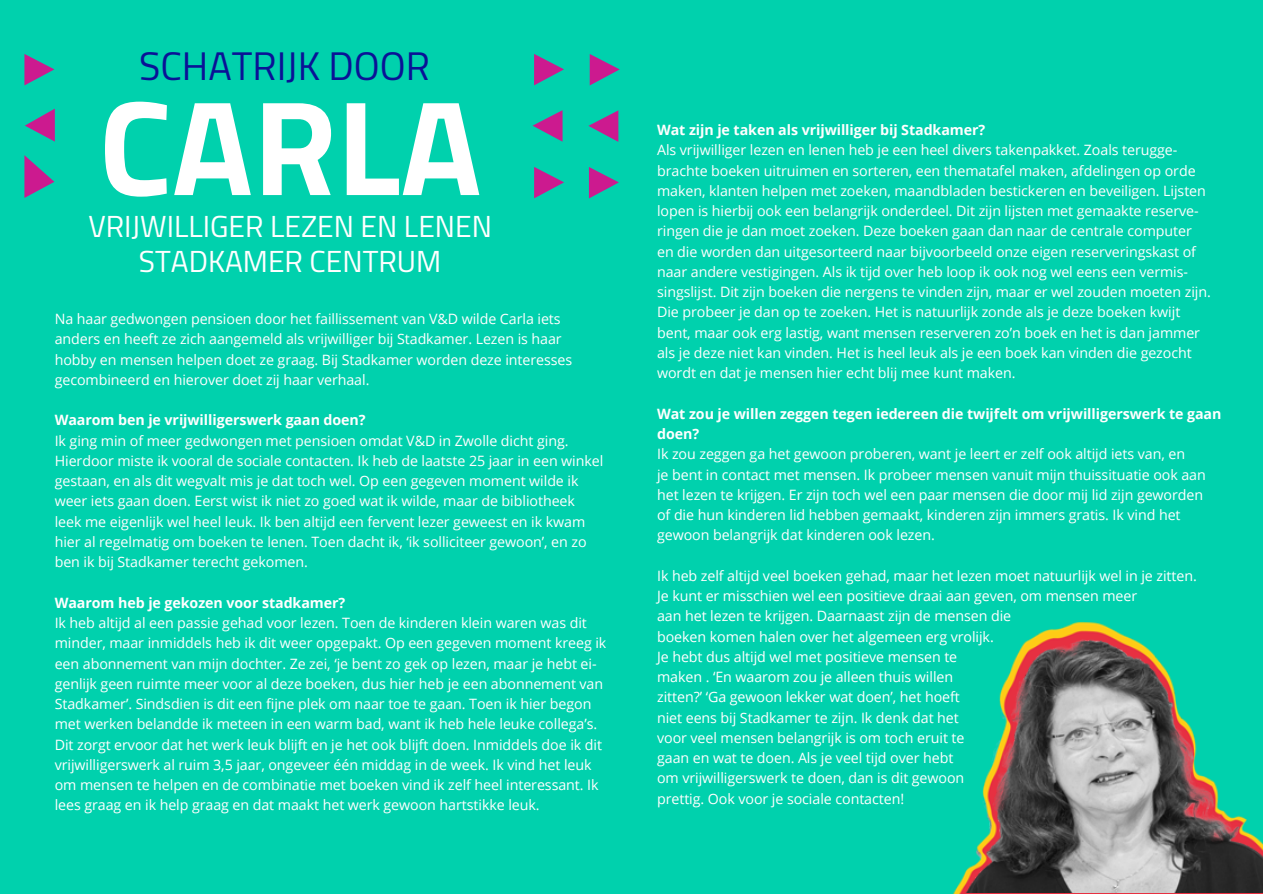
<style>
.page{position:relative;width:1263px;height:894px;background:#fff}
.page>*{position:absolute;margin:0;border:0;box-sizing:border-box;transform-origin:0 0}
.t1{font:700 134.85px "Cairo";color:#fff}
.t2{font:39.3px "Cairo";color:#0a1296}
.t3{font:30px "Cairo";color:#fff}
.t4{font:14.25px/20.2px "Open Sans";letter-spacing:-.005em;color:#fff}
.t5{font:700 14.25px/20.2px "Open Sans";letter-spacing:-.005em;color:#fff}
</style>
<div class="page">
<div style="left:0;top:0;width:1263px;height:893px;background:#00d1ad"></div>
<img style="left:960px;top:622px;width:302px;height:270px">
<svg style="left:25px;top:109px;width:30px;height:33px"></svg>
<svg style="left:24px;top:54px;width:30px;height:31px"></svg>
<svg style="left:24px;top:155px;width:30px;height:43px"></svg>
<svg style="left:533px;top:110px;width:29px;height:32px"></svg>
<svg style="left:534px;top:54px;width:30px;height:31px"></svg>
<svg style="left:534px;top:167px;width:30px;height:31px"></svg>
<svg style="left:588px;top:110px;width:30px;height:32px"></svg>
<svg style="left:589px;top:167px;width:30px;height:31px"></svg>
<svg style="left:590px;top:54px;width:30px;height:31px"></svg>
<p class="t2" style="left:139px;top:43px;width:292px">SCHATRIJK DOOR</p>
<p class="t1" style="left:99px;top:69px;width:384px">CARLA</p>
<p class="t3" style="left:88px;top:209px;width:405px">VRIJWILLIGER LEZEN EN LENEN</p>
<p class="t3" style="left:139px;top:244px;width:304px">STADKAMER CENTRUM</p>
<p class="t4" style="left:55px;top:308px;width:507px">Na haar gedwongen pensioen door het faillissement van V&amp;D wilde Carla iets</p>
<p class="t4" style="left:55px;top:328px;width:509px">anders en heeft ze zich aangemeld als vrijwilliger bij Stadkamer. Lezen is haar</p>
<p class="t4" style="left:55px;top:349px;width:519px">hobby en mensen helpen doet ze graag. Bij Stadkamer worden deze interesses gecombineerd en hierover doet zij haar verhaal.</p>
<p class="t5" style="left:55px;top:409px;width:312px">Waarom ben je vrijwilligerswerk gaan doen?</p>
<p class="t4" style="left:55px;top:430px;width:550px">Ik ging min of meer gedwongen met pensioen omdat V&amp;D in Zwolle dicht ging.<br>Hierdoor miste ik vooral de sociale contacten. Ik heb de laatste 25 jaar in een winkel gestaan, en als dit wegvalt mis je dat toch wel. Op een gegeven moment wilde ik weer iets gaan doen. Eerst wist ik niet zo goed wat ik wilde, maar de bibliotheek</p>
<p class="t4" style="left:55px;top:511px;width:533px;text-align:justify">leek me eigenlijk wel heel leuk. Ik ben altijd een fervent lezer geweest en ik kwam hier al regelmatig om boeken te lenen. Toen dacht ik, ‘ik solliciteer gewoon’, en zo ben ik bij Stadkamer terecht gekomen.</p>
<p class="t5" style="left:55px;top:592px;width:292px">Waarom heb je gekozen voor stadkamer?</p>
<p class="t4" style="left:55px;top:612px;width:553px">Ik heb altijd al een passie gehad voor lezen. Toen de kinderen klein waren was dit minder, maar inmiddels heb ik dit weer opgepakt. Op een gegeven moment kreeg ik een abonnement van mijn dochter. Ze zei, ‘je bent zo gek op lezen, maar je hebt ei&shy;genlijk geen ruimte meer voor al deze boeken, dus hier heb je een abonnement van Stadkamer’. Sindsdien is dit een fijne plek om naar toe te gaan. Toen ik hier begon met werken belandde ik meteen in een warm bad, want ik heb hele leuke collega’s.<br>Dit zorgt ervoor dat het werk leuk blijft en je het ook blijft doen. Inmiddels doe ik dit vrijwilligerswerk al ruim 3,5 jaar, ongeveer één middag in de week. Ik vind het leuk om mensen te helpen en de combinatie met boeken vind ik zelf heel interessant. Ik lees graag en ik help graag en dat maakt het werk gewoon hartstikke leuk.</p>
<p class="t5" style="left:657px;top:119px;width:330px">Wat zijn je taken als vrijwilliger bij Stadkamer?</p>
<p class="t4" style="left:657px;top:140px;width:550px">Als vrijwilliger lezen en lenen heb je een heel divers takenpakket. Zoals terugge&shy;brachte boeken uitruimen en sorteren, een thematafel maken, afdelingen op orde maken, klanten helpen met zoeken, maandbladen bestickeren en beveiligen. Lijsten lopen is hierbij ook een belangrijk onderdeel. Dit zijn lijsten met gemaakte reserve&shy;ringen die je dan moet zoeken. Deze boeken gaan dan naar de centrale computer</p>
<p class="t4" style="left:657px;top:241px;width:555px">en die worden dan uitgesorteerd naar bijvoorbeeld onze eigen reserveringskast of naar andere vestigingen. Als ik tijd over heb loop ik ook nog wel eens een vermis&shy;singslijst. Dit zijn boeken die nergens te vinden zijn, maar er wel zouden moeten zijn.<br>Die probeer je dan op te zoeken. Het is natuurlijk zonde als je deze boeken kwijt bent, maar ook erg lastig, want mensen reserveren zo’n boek en het is dan jammer als je deze niet kan vinden. Het is heel leuk als je een boek kan vinden die gezocht wordt en dat je mensen hier echt blij mee kunt maken.</p>
<p class="t5" style="left:657px;top:403px;width:566px">Wat zou je willen zeggen tegen iedereen die twijfelt om vrijwilligerswerk te gaan doen?</p>
<p class="t4" style="left:657px;top:443px;width:529px">Ik zou zeggen ga het gewoon proberen, want je leert er zelf ook altijd iets van, en</p>
<p class="t4" style="left:657px;top:463px;width:550px">je bent in contact met mensen. Ik probeer mensen vanuit mijn thuissituatie ook aan het lezen te krijgen. Er zijn toch wel een paar mensen die door mij lid zijn geworden of die hun kinderen lid hebben gemaakt, kinderen zijn immers gratis. Ik vind het gewoon belangrijk dat kinderen ook lezen.</p>
<p class="t4" style="left:657px;top:565px;width:541px">Ik heb zelf altijd veel boeken gehad, maar het lezen moet natuurlijk wel in je zitten.<br>Je kunt er misschien wel een positieve draai aan geven, om mensen meer</p>
<p class="t4" style="left:657px;top:605px;width:356px">aan het lezen te krijgen. Daarnaast zijn de mensen die</p>
<p class="t4" style="left:657px;top:625px;width:338px">boeken komen halen over het algemeen erg vrolijk.</p>
<p class="t4" style="left:657px;top:646px;width:302px">Je hebt dus altijd wel met positieve mensen te</p>
<p class="t4" style="left:657px;top:666px;width:298px">maken . ‘En waarom zou je alleen thuis willen</p>
<p class="t4" style="left:657px;top:686px;width:304px">zitten?’ ‘Ga gewoon lekker wat doen’, het hoeft</p>
<p class="t4" style="left:657px;top:706px;width:303px">niet eens bij Stadkamer te zijn. Ik denk dat het</p>
<p class="t4" style="left:657px;top:727px;width:309px">voor veel mensen belangrijk is om toch eruit te</p>
<p class="t4" style="left:657px;top:747px;width:298px">gaan en wat te doen. Als je veel tijd over hebt</p>
<p class="t4" style="left:657px;top:767px;width:309px">om vrijwilligerswerk te doen, dan is dit gewoon</p>
<p class="t4" style="left:657px;top:787px;width:249px">prettig. Ook voor je sociale contacten!</p>
</div>
